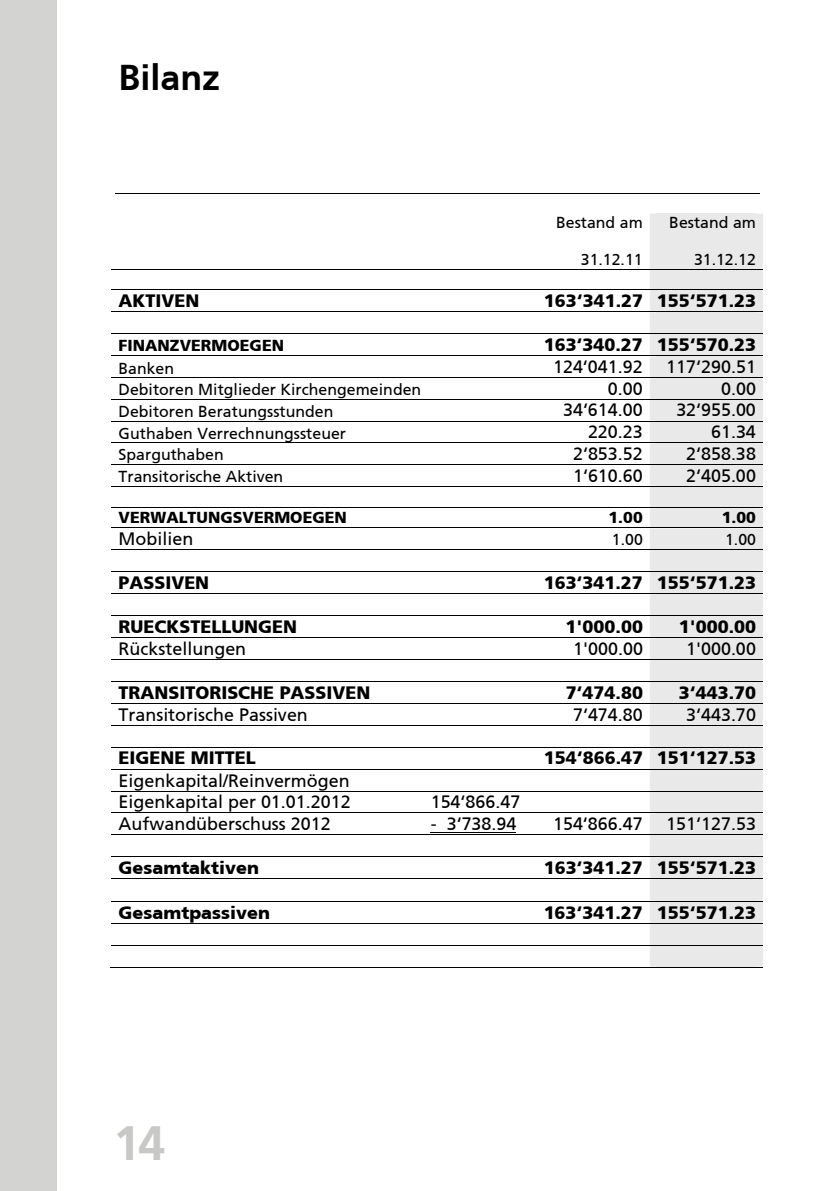
<style>
.page{position:relative;width:840px;height:1191px;background:#fff}
.page>*{position:absolute;margin:0;border:0;box-sizing:border-box;transform-origin:0 0}
.t1{font:700 48px "Frutiger LT";color:#c8c8c7}
.t2{font:300 47.8px "Frutiger LT45";color:#c9c9c8}
.t3{font:300 35.8px "Frutiger CE45";color:#000}
.t4{font:18px/21.8px "Frutiger CE55 Roman";color:#000}
.t5{font:700 18px "Frutiger CE55 Roman";color:#000}
.t6{font:15.8px "Frutiger CE55 Roman";color:#000}
.t7{font:700 15.8px "Frutiger CE55 Roman";letter-spacing:.005em;color:#000}
</style>
<div class="page">
<div style="left:0;top:0;width:57px;height:1191px;background:#d3d3d2"></div>
<hr style="left:115px;top:193px;width:644px;height:1px;background:#000">
<hr style="left:112px;top:269px;width:650px;height:1px;background:#000">
<hr style="left:112px;top:289px;width:650px;height:1px;background:#000">
<hr style="left:112px;top:311px;width:650px;height:1px;background:#000">
<hr style="left:112px;top:333px;width:650px;height:1px;background:#000">
<hr style="left:112px;top:355px;width:650px;height:1px;background:#000">
<hr style="left:112px;top:377px;width:650px;height:1px;background:#000">
<hr style="left:112px;top:399px;width:650px;height:1px;background:#000">
<hr style="left:112px;top:420px;width:650px;height:1px;background:#000">
<hr style="left:112px;top:442px;width:650px;height:1px;background:#000">
<hr style="left:112px;top:464px;width:650px;height:1px;background:#000">
<hr style="left:112px;top:485px;width:650px;height:1px;background:#000">
<hr style="left:112px;top:507px;width:650px;height:1px;background:#000">
<hr style="left:112px;top:527px;width:650px;height:1px;background:#000">
<hr style="left:112px;top:549px;width:650px;height:1px;background:#000">
<hr style="left:112px;top:570px;width:650px;height:1px;background:#000">
<hr style="left:112px;top:593px;width:650px;height:1px;background:#000">
<hr style="left:112px;top:615px;width:650px;height:1px;background:#000">
<hr style="left:112px;top:637px;width:650px;height:1px;background:#000">
<hr style="left:112px;top:659px;width:650px;height:1px;background:#000">
<hr style="left:112px;top:681px;width:650px;height:1px;background:#000">
<hr style="left:112px;top:703px;width:650px;height:1px;background:#000">
<hr style="left:112px;top:725px;width:650px;height:1px;background:#000">
<hr style="left:112px;top:746px;width:650px;height:1px;background:#000">
<hr style="left:112px;top:769px;width:650px;height:1px;background:#000">
<hr style="left:112px;top:790px;width:650px;height:1px;background:#000">
<hr style="left:112px;top:812px;width:650px;height:1px;background:#000">
<hr style="left:112px;top:834px;width:650px;height:1px;background:#000">
<hr style="left:112px;top:855px;width:650px;height:1px;background:#000">
<hr style="left:112px;top:878px;width:650px;height:1px;background:#000">
<hr style="left:112px;top:900px;width:650px;height:1px;background:#000">
<hr style="left:112px;top:923px;width:650px;height:1px;background:#000">
<svg style="left:112px;top:420px;width:419px;height:482px"></svg>
<div style="left:649px;top:214px;width:113px;height:752px;background:#e9e9e9"></div>
<div style="left:656px;top:946px;width:99px;height:20px;background:#e9e9e9"></div>
<hr style="left:112px;top:945px;width:650px;height:1px;background:#000">
<hr style="left:110px;top:966px;width:421px;height:1px;background:#000">
<hr style="left:529px;top:966px;width:120px;height:1px;background:#000">
<hr style="left:648px;top:966px;width:114px;height:1px;background:#000">
<h3 class="t3" style="left:118px;top:56px;width:103px">Bilanz</h3>
<p class="t6" style="left:555px;top:214px;width:88px">Bestand am</p>
<p class="t6" style="left:580px;top:250px;width:63px">31.12.11</p>
<p class="t6" style="left:669px;top:214px;width:88px">Bestand am</p>
<p class="t6" style="left:693px;top:250px;width:63px">31.12.12</p>
<p class="t5" style="left:118px;top:290px;width:82px">AKTIVEN</p>
<p class="t5" style="left:543px;top:290px;width:214px">163‘341.27 155‘571.23</p>
<p class="t7" style="left:118px;top:336px;width:167px">FINANZVERMOEGEN</p>
<p class="t5" style="left:543px;top:334px;width:214px">163‘340.27 155‘570.23</p>
<p class="t6" style="left:118px;top:359px;width:57px">Banken</p>
<p class="t4" style="left:553px;top:356px;width:91px">124‘041.92</p>
<p class="t4" style="left:666px;top:356px;width:91px">117‘290.51</p>
<p class="t6" style="left:118px;top:380px;width:304px">Debitoren Mitglieder Kirchengemeinden</p>
<p class="t4" style="left:607px;top:377px;width:36px">0.00</p>
<p class="t4" style="left:720px;top:377px;width:36px">0.00</p>
<p class="t6" style="left:118px;top:402px;width:216px">Debitoren Beratungsstunden</p>
<p class="t4" style="left:563px;top:399px;width:81px">34‘614.00</p>
<p class="t4" style="left:676px;top:399px;width:81px">32‘955.00</p>
<p class="t6" style="left:118px;top:424px;width:229px">Guthaben Verrechnungssteuer</p>
<p class="t4" style="left:587px;top:421px;width:56px">220.23</p>
<p class="t4" style="left:710px;top:421px;width:46px">61.34</p>
<p class="t6" style="left:118px;top:445px;width:107px">Sparguthaben</p>
<p class="t4" style="left:572px;top:442px;width:71px">2‘853.52</p>
<p class="t4" style="left:685px;top:442px;width:71px">2‘858.38</p>
<p class="t6" style="left:118px;top:467px;width:166px">Transitorische Aktiven</p>
<p class="t4" style="left:572px;top:464px;width:71px">1‘610.60</p>
<p class="t4" style="left:685px;top:464px;width:71px">2‘405.00</p>
<p class="t7" style="left:118px;top:508px;width:230px">VERWALTUNGSVERMOEGEN</p>
<p class="t7" style="left:608px;top:508px;width:36px">1.00</p>
<p class="t7" style="left:721px;top:508px;width:36px">1.00</p>
<p class="t4" style="left:118px;top:528px;width:76px">Mobilien</p>
<p class="t6" style="left:611px;top:531px;width:32px">1.00</p>
<p class="t6" style="left:724px;top:531px;width:32px">1.00</p>
<p class="t5" style="left:118px;top:571px;width:92px">PASSIVEN</p>
<p class="t5" style="left:543px;top:571px;width:214px">163‘341.27 155‘571.23</p>
<p class="t5" style="left:118px;top:616px;width:180px">RUECKSTELLUNGEN</p>
<p class="t5" style="left:565px;top:616px;width:79px">1'000.00</p>
<p class="t5" style="left:678px;top:616px;width:79px">1'000.00</p>
<p class="t4" style="left:118px;top:638px;width:129px">Rückstellungen</p>
<p class="t4" style="left:572px;top:638px;width:71px">1'000.00</p>
<p class="t4" style="left:685px;top:638px;width:71px">1'000.00</p>
<p class="t5" style="left:118px;top:681px;width:253px">TRANSITORISCHE PASSIVEN</p>
<p class="t5" style="left:565px;top:681px;width:79px">7‘474.80</p>
<p class="t5" style="left:678px;top:681px;width:79px">3‘443.70</p>
<p class="t4" style="left:118px;top:703px;width:191px">Transitorische Passiven</p>
<p class="t4" style="left:572px;top:703px;width:71px">7‘474.80</p>
<p class="t4" style="left:685px;top:703px;width:71px">3‘443.70</p>
<p class="t5" style="left:118px;top:747px;width:138px">EIGENE MITTEL</p>
<p class="t5" style="left:543px;top:747px;width:214px">154‘866.47 151‘127.53</p>
<p class="t4" style="left:118px;top:769px;width:233px">Eigenkapital/Reinvermögen<br>Eigenkapital per 01.01.2012</p>
<p class="t4" style="left:430px;top:791px;width:91px">154‘866.47</p>
<p class="t4" style="left:118px;top:813px;width:213px">Aufwandüberschuss 2012</p>
<p class="t4" style="left:430px;top:813px;width:87px">- 3‘738.94</p>
<p class="t4" style="left:553px;top:813px;width:91px">154‘866.47</p>
<p class="t4" style="left:666px;top:813px;width:91px">151‘127.53</p>
<p class="t5" style="left:118px;top:856px;width:142px">Gesamtaktiven</p>
<p class="t5" style="left:543px;top:856px;width:214px">163‘341.27 155‘571.23</p>
<p class="t5" style="left:118px;top:901px;width:153px">Gesamtpassiven</p>
<p class="t5" style="left:543px;top:901px;width:214px">163‘341.27 155‘571.23</p>
<h2 class="t2" style="left:118px;top:1099px;width:55px">14</h2>
<h1 class="t1" style="left:113px;top:1114px;width:53px">14</h1>
</div>
